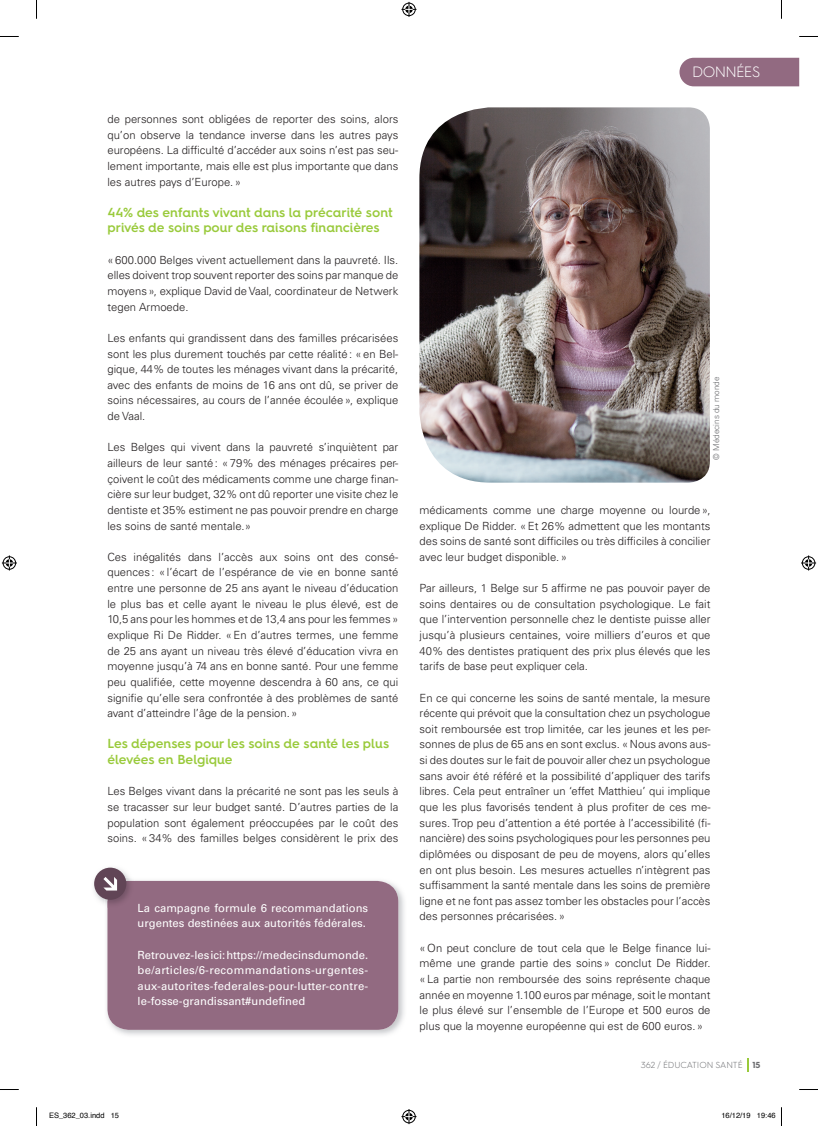
<style>
.page{position:relative;width:818px;height:1126px;background:#fff}
.page>*{position:absolute;margin:0;border:0;box-sizing:border-box;transform-origin:0 0}
.t1{font:300 15px "Hurme Geometric Sans 4";letter-spacing:-.05em;color:#fff}
.t2{font:600 13.12px/15.6px "Hurme Geometric Sans 4";color:#99ca3b}
.t3{font:300 11.25px/15.6px "Univers LT Std";color:#231f20;text-align:justify}
.t4{font:11.25px/15.6px "Univers LT Std";color:#fff}
.t5{font:300 8.75px "Hurme Geometric Sans 4";letter-spacing:-.01em;color:#6c6d70}
.t6{font:300 8.12px "Univers LT Std";color:#6c6d70}
.t7{font:7.5px "Helvetica";color:#000}
.s1{font-weight:700}
</style>
<div class="page">
<img style="left:419px;top:107px;width:290px;height:375px">
<div style="left:679px;top:58px;width:119px;height:28px;background:#926a81"></div>
<img style="left:106px;top:880px;width:298px;height:155px">
<div style="left:107px;top:880px;width:291px;height:149px;background:#926a81;border-radius:21px"></div>
<img style="left:94px;top:868px;width:35px;height:35px">
<img style="left:104px;top:877px;width:28px;height:30px">
<img style="left:107px;top:880px;width:27px;height:27px">
<div style="left:94px;top:867px;width:32px;height:32px;background:#614556;border-radius:50%"></div>
<svg style="left:103px;top:877px;width:14px;height:13px"></svg>
<svg style="left:0;top:36px;width:19px;height:1px"></svg>
<svg style="left:799px;top:36px;width:18px;height:1px"></svg>
<svg style="left:0;top:1089px;width:19px;height:1px"></svg>
<svg style="left:799px;top:1089px;width:18px;height:1px"></svg>
<svg style="left:36px;top:0;width:1px;height:19px"></svg>
<svg style="left:36px;top:1107px;width:1px;height:18px"></svg>
<svg style="left:401px;top:2px;width:15px;height:15px"></svg>
<svg style="left:401px;top:1109px;width:15px;height:14px"></svg>
<svg style="left:2px;top:555px;width:15px;height:15px"></svg>
<svg style="left:801px;top:555px;width:14px;height:15px"></svg>
<p class="t3" style="left:107px;top:111px;width:292px">de personnes sont obligées de reporter des soins, alors qu’on observe la tendance inverse dans les autres pays européens. La difficulté d’accéder aux soins n’est pas seu&shy;lement importante, mais elle est plus importante que dans les autres pays d’Europe. »</p>
<p class="t2" style="left:107px;top:204px;width:286px">44% des enfants vivant dans la précarité sont privés de soins pour des raisons financières</p>
<p class="t3" style="left:107px;top:252px;width:292px">« 600.000 Belges vivent actuellement dans la pauvreté. Ils. elles doivent trop souvent reporter des soins par manque de moyens », explique David de Vaal, coordinateur de Netwerk tegen Armoede.</p>
<p class="t3" style="left:107px;top:330px;width:292px">Les enfants qui grandissent dans des familles précarisées sont les plus durement touchés par cette réalité : « en Bel&shy;gique, 44% de toutes les ménages vivant dans la précarité, avec des enfants de moins de 16 ans ont dû, se priver de soins nécessaires, au cours de l’année écoulée », explique de Vaal.</p>
<p class="t3" style="left:107px;top:439px;width:292px">Les Belges qui vivent dans la pauvreté s’inquiètent par ailleurs de leur santé : « 79% des ménages précaires per&shy;çoivent le coût des médicaments comme une charge finan&shy;cière sur leur budget, 32% ont dû reporter une visite chez le dentiste et 35% estiment ne pas pouvoir prendre en charge les soins de santé mentale.»</p>
<p class="t3" style="left:107px;top:549px;width:292px">Ces inégalités dans l’accès aux soins ont des consé&shy;quences : « l’écart de l’espérance de vie en bonne santé entre une personne de 25 ans ayant le niveau d’éducation le plus bas et celle ayant le niveau le plus élevé, est de 10,5 ans pour les hommes et de 13,4 ans pour les femmes » explique Ri De Ridder. « En d’autres termes, une femme de 25 ans ayant un niveau très élevé d’éducation vivra en moyenne jusqu’à 74 ans en bonne santé. Pour une femme peu qualifiée, cette moyenne descendra à 60 ans, ce qui signifie qu’elle sera confrontée à des problèmes de santé avant d’atteindre l’âge de la pension. »</p>
<p class="t2" style="left:107px;top:735px;width:283px">Les dépenses pour les soins de santé les plus élevées en Belgique</p>
<p class="t3" style="left:107px;top:783px;width:292px">Les Belges vivant dans la précarité ne sont pas les seuls à se tracasser sur leur budget santé. D’autres parties de la population sont également préoccupées par le coût des soins. « 34% des familles belges considèrent le prix des</p>
<p class="t4" style="left:137px;top:899px;width:232px">La campagne formule 6 recommandations urgentes destinées aux autorités fédérales.</p>
<p class="t4" style="left:137px;top:946px;width:232px;text-align:justify">Retrouvez-les ici: https://medecinsdumonde. be/articles/6-recommandations-urgentes&shy;aux-autorites-federales-pour-lutter-contre&shy;le-fosse-grandissant#undefined</p>
<h1 class="t1" style="left:691px;top:62px;width:70px">DONNÉES</h1>
<p class="t6" style="left:711px;top:460px;width:85px;rotate:-90deg">© Médecins du monde</p>
<p class="t3" style="left:419px;top:502px;width:292px">médicaments comme une charge moyenne ou lourde », explique De Ridder. « Et 26% admettent que les montants des soins de santé sont difficiles ou très difficiles à concilier avec leur budget disponible. »</p>
<p class="t3" style="left:419px;top:580px;width:292px">Par ailleurs, 1 Belge sur 5 affirme ne pas pouvoir payer de soins dentaires ou de consultation psychologique. Le fait que l’intervention personnelle chez le dentiste puisse aller jusqu’à plusieurs centaines, voire milliers d’euros et que 40% des dentistes pratiquent des prix plus élevés que les tarifs de base peut expliquer cela.</p>
<p class="t3" style="left:419px;top:689px;width:292px">En ce qui concerne les soins de santé mentale, la mesure récente qui prévoit que la consultation chez un psychologue soit remboursée est trop limitée, car les jeunes et les per&shy;sonnes de plus de 65 ans en sont exclus. « Nous avons aus&shy;si des doutes sur le fait de pouvoir aller chez un psychologue sans avoir été référé et la possibilité d’appliquer des tarifs libres. Cela peut entraîner un ‘effet Matthieu’ qui implique que les plus favorisés tendent à plus profiter de ces me&shy;sures. Trop peu d’attention a été portée à l’accessibilité (fi&shy;nancière) des soins psychologiques pour les personnes peu diplômées ou disposant de peu de moyens, alors qu’elles en ont plus besoin. Les mesures actuelles n’intègrent pas suffisamment la santé mentale dans les soins de première ligne et ne font pas assez tomber les obstacles pour l’accès des personnes précarisées. »</p>
<p class="t3" style="left:419px;top:939px;width:292px">« On peut conclure de tout cela que le Belge finance lui&shy;même une grande partie des soins » conclut De Ridder. « La partie non remboursée des soins représente chaque année en moyenne 1.100 euros par ménage, soit le montant le plus élevé sur l’ensemble de l’Europe et 500 euros de plus que la moyenne européenne qui est de 600 euros. »</p>
<p class="t5" style="left:640px;top:1059px;width:121px">362 / ÉDUCATION SANTÉ <span class="s1">15</span></p>
<p class="t7" style="left:49px;top:1109px;width:72px">ES_362_03.indd 15</p>
<p class="t7" style="left:721px;top:1109px;width:56px">16/12/19 19:46</p>
</div>
